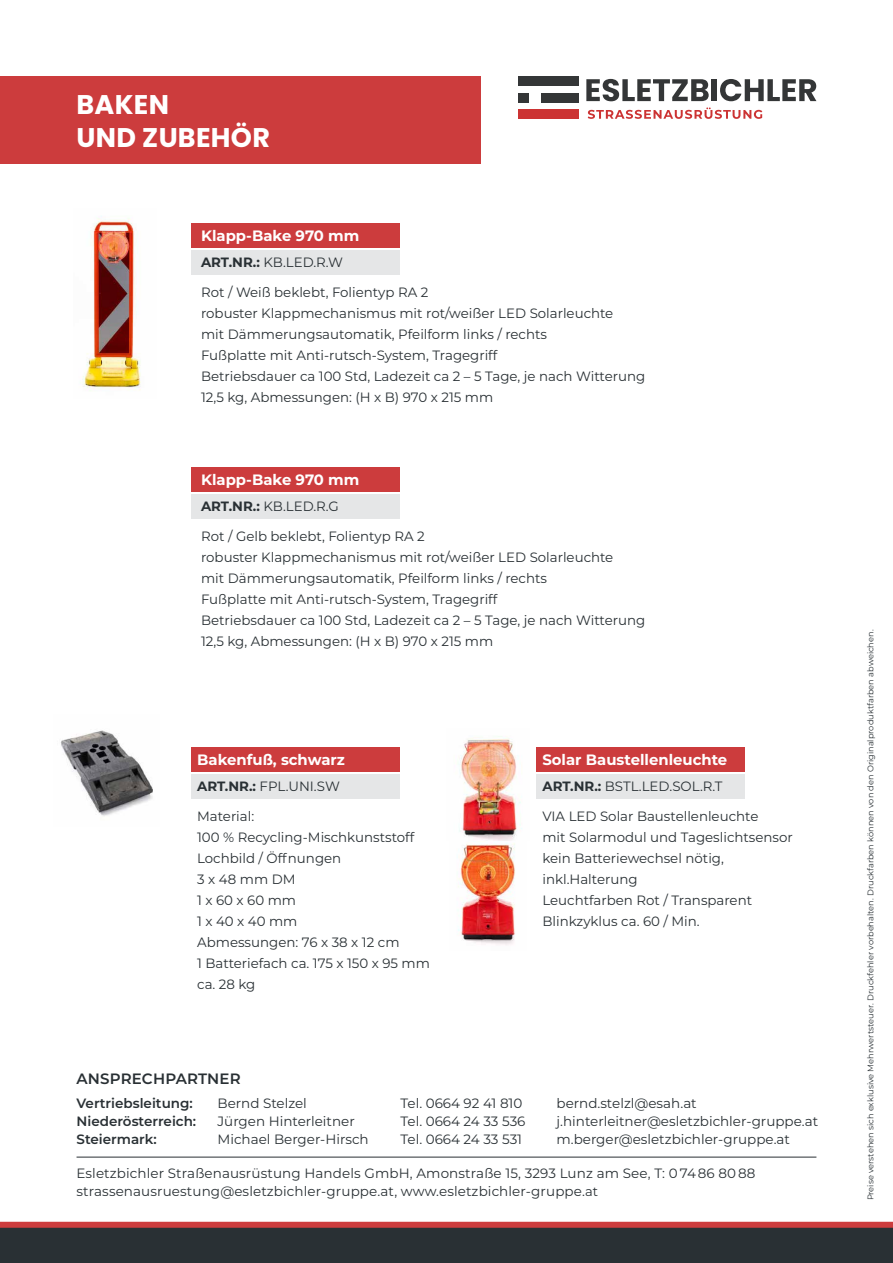
<style>
.page{position:relative;width:893px;height:1263px;background:#fff}
.page>*{position:absolute;margin:0;border:0;box-sizing:border-box;transform-origin:0 0}
.t1{font:700 27px/33px "Poppins";letter-spacing:.01em;color:#fff}
.t2{font:700 15px "Montserrat";color:#fff}
.t3{font:600 15px "Montserrat";letter-spacing:.01em;color:#293034}
.t4{font:13.5px/21px "Montserrat";color:#293034}
.t5{font:600 13.5px "Montserrat";color:#293034}
.t6{font:8.25px "Montserrat";color:#293034}
.s1{font-weight:700}
.s2{font-size:13.05px}
</style>
<div class="page">
<div style="left:0;top:1228px;width:893px;height:35px;background:#293034"></div>
<div style="left:0;top:1222px;width:893px;height:6px;background:#cc3c3d"></div>
<div style="left:519px;top:77px;width:60px;height:9px;background:#343637"></div>
<div style="left:519px;top:110px;width:60px;height:9px;background:#c33"></div>
<div style="left:542px;top:93px;width:37px;height:10px;background:#343637"></div>
<div style="left:519px;top:93px;width:10px;height:10px;background:#343637"></div>
<svg style="left:586px;top:79px;width:123px;height:22px"></svg>
<div style="left:712px;top:79px;width:5px;height:22px;background:#343637"></div>
<svg style="left:720px;top:79px;width:96px;height:22px"></svg>
<svg style="left:588px;top:107px;width:174px;height:12px"></svg>
<div style="left:0;top:77px;width:480px;height:87px;background:#cc3c3d"></div>
<img style="left:61px;top:730px;width:92px;height:87px">
<div style="left:191px;top:747px;width:209px;height:25px;background:#cc3c3d"></div>
<div style="left:191px;top:774px;width:209px;height:25px;background:#e5e6e7"></div>
<hr style="left:77px;top:1157px;width:739px;height:1px;background:#293034">
<img style="left:458px;top:736px;width:64px;height:105px">
<img style="left:458px;top:843px;width:57px;height:102px">
<div style="left:537px;top:747px;width:208px;height:25px;background:#cc3c3d"></div>
<div style="left:537px;top:774px;width:208px;height:25px;background:#e5e6e7"></div>
<img style="left:82px;top:216px;width:59px;height:175px">
<div style="left:191px;top:223px;width:209px;height:25px;background:#cc3c3d"></div>
<div style="left:191px;top:467px;width:209px;height:25px;background:#cc3c3d"></div>
<div style="left:191px;top:250px;width:209px;height:25px;background:#e5e6e7"></div>
<div style="left:191px;top:494px;width:209px;height:25px;background:#e5e6e7"></div>
<h1 class="t1" style="left:77px;top:88px;width:195px">BAKEN<br>UND ZUBEHÖR</h1>
<p class="t2" style="left:201px;top:225px;width:160px">Klapp-Bake 970 mm</p>
<p class="t4" style="left:201px;top:251px;width:144px"><span class="s1">ART.NR.:</span> KB.LED.R.W</p>
<p class="t4" style="left:201px;top:281px;width:446px">Rot / Weiß beklebt, Folientyp RA 2<br>robuster Klappmechanismus mit rot/weißer LED Solarleuchte<br>mit Dämmerungsautomatik, Pfeilform links / rechts<br>Fußplatte mit Anti-rutsch-System, Tragegriff<br>Betriebsdauer ca 100 Std, Ladezeit ca 2 – 5 Tage, je nach Witterung 12,5 kg, Abmessungen: (H x B) 970 x 215 mm</p>
<p class="t2" style="left:201px;top:469px;width:160px">Klapp-Bake 970 mm</p>
<p class="t4" style="left:201px;top:495px;width:139px"><span class="s1">ART.NR.:</span> KB.LED.R.G</p>
<p class="t4" style="left:201px;top:525px;width:446px">Rot / Gelb beklebt, Folientyp RA 2<br>robuster Klappmechanismus mit rot/weißer LED Solarleuchte<br>mit Dämmerungsautomatik, Pfeilform links / rechts<br>Fußplatte mit Anti-rutsch-System, Tragegriff<br>Betriebsdauer ca 100 Std, Ladezeit ca 2 – 5 Tage, je nach Witterung 12,5 kg, Abmessungen: (H x B) 970 x 215 mm</p>
<p class="t2" style="left:197px;top:749px;width:149px">Bakenfuß, schwarz</p>
<p class="t4" style="left:197px;top:775px;width:144px"><span class="s1">ART.NR.:</span> FPL.UNI.SW</p>
<p class="t4" style="left:197px;top:805px;width:234px">Material:<br>100 % Recycling-Mischkunststoff<br>Lochbild / Öffnungen<br>3 x 48 mm DM<br>1 x 60 x 60 mm<br>1 x 40 x 40 mm<br>Abmessungen: 76 x 38 x 12 cm<br>1 Batteriefach ca. 175 x 150 x 95 mm ca. 28 kg</p>
<p class="t2" style="left:542px;top:749px;width:186px">Solar Baustellenleuchte</p>
<p class="t4" style="left:542px;top:775px;width:182px"><span class="s1">ART.NR.:</span> BSTL.LED.SOL.R.T</p>
<p class="t4" style="left:542px;top:805px;width:252px">VIA LED Solar Baustellenleuchte<br>mit Solarmodul und Tageslichtsensor kein Batteriewechsel nötig, inkl.Halterung<br>Leuchtfarben Rot / Transparent<br>Blinkzyklus ca. 60 / Min.</p>
<p class="t3" style="left:77px;top:1068px;width:166px">ANSPRECHPARTNER</p>
<p class="t5" style="left:77px;top:1094px;width:118px">Vertriebsleitung:</p>
<p class="t4" style="left:218px;top:1092px;width:91px">Bernd Stelzel</p>
<p class="t4" style="left:401px;top:1092px;width:123px">Tel. 0664 92 41 810</p>
<p class="t4" style="left:557px;top:1092px;width:142px">bernd.stelzl@esah.at</p>
<p class="t5" style="left:77px;top:1112px;width:121px">Niederösterreich:</p>
<p class="t4" style="left:218px;top:1110px;width:139px">Jürgen Hinterleitner</p>
<p class="t4" style="left:401px;top:1110px;width:126px">Tel. 0664 24 33 536</p>
<p class="t4" style="left:557px;top:1110px;width:263px">j.hinterleitner@esletzbichler-gruppe.at</p>
<p class="t5" style="left:77px;top:1130px;width:82px">Steiermark:</p>
<p class="t4" style="left:218px;top:1128px;width:153px">Michael Berger-Hirsch</p>
<p class="t4" style="left:401px;top:1128px;width:123px">Tel. 0664 24 33 531</p>
<p class="t4" style="left:557px;top:1128px;width:235px">m.berger@esletzbichler-gruppe.at</p>
<p class="t4" style="left:77px;top:1164px;width:680px;line-height:18px">Esletzbichler Straßenausrüstung Handels GmbH, Amonstraße 15, 3293 Lunz am See, T: 0 74 86 80 88 strassenausruestung@esletzbichler-gruppe.at, www.esletzbichler-gruppe.<span class="s2">at</span></p>
<p class="t6" style="left:865px;top:1200px;width:572px;rotate:-90deg">Preise verstehen sich exklusive Mehrwertsteuer. Druckfehler vorbehalten. Druckfarben können von den Originalproduktfarben abweichen.</p>
</div>
